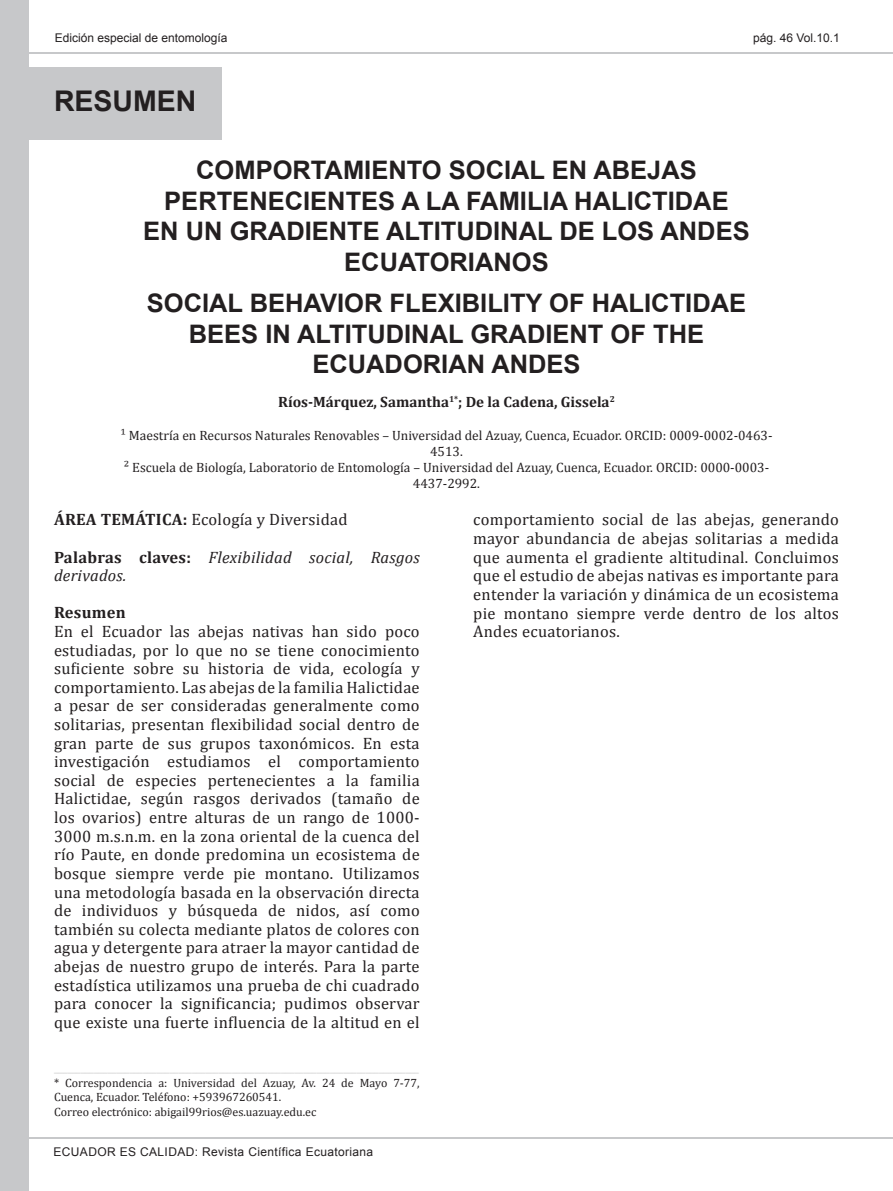
<style>
.page{position:relative;width:893px;height:1191px;background:#fff}
.page>*{position:absolute;margin:0;border:0;box-sizing:border-box;transform-origin:0 0}
.t1{font:700 28.5px "Arial";color:#231f20}
.t2{font:700 25.5px/30.6px "Arial";color:#231f20;text-align:center}
.t3{font:16.5px/18.6px "Cambria";letter-spacing:.015em;color:#231f20;text-align:justify}
.t4{font:italic 16.5px/18.6px "Cambria";letter-spacing:.015em;color:#231f20}
.t5{font:700 16.5px "Cambria";letter-spacing:.015em;color:#231f20}
.t6{font:700 15px "Cambria";color:#231f20}
.t7{font:13.5px/16.2px "Cambria";color:#231f20;text-align:center}
.t8{font:12px/14.4px "Cambria";color:#231f20}
.t9{font:12px "Cambria";color:#d0d0d0}
.t10{font:12px "Arial";letter-spacing:.03em;color:#231f20}
.t11{font:12px "Arial";color:#231f20}
.s1{font-weight:700}
.s2{font-weight:700;font-style:normal}
</style>
<div class="page">
<div style="left:0;top:0;width:28px;height:1191px;background:#c7c8ca"></div>
<hr style="left:0;top:1137px;width:893px;height:1px;background:#c7c8ca">
<hr style="left:0;top:53px;width:893px;height:1px;background:#c7c8ca">
<div style="left:0;top:67px;width:221px;height:73px;background:#c7c8ca"></div>
<hr style="left:892px;top:67px;width:1px;height:73px;background:#c7c8ca">
<p class="t11" style="left:55px;top:30px;width:174px">Edición especial de entomología</p>
<p class="t11" style="left:753px;top:30px;width:88px">pág. 46 Vol.10.1</p>
<p class="t1" style="left:54px;top:82px;width:144px">RESUMEN</p>
<p class="t2" style="left:143px;top:156px;width:608px">COMPORTAMIENTO SOCIAL EN ABEJAS<br>PERTENECIENTES A LA FAMILIA HALICTIDAE<br>EN UN GRADIENTE ALTITUDINAL DE LOS ANDES<br>ECUATORIANOS</p>
<p class="t2" style="left:147px;top:289px;width:601px">SOCIAL BEHAVIOR FLEXIBILITY OF HALICTIDAE<br>BEES IN ALTITUDINAL GRADIENT OF THE<br>ECUADORIAN ANDES</p>
<p class="t6" style="left:278px;top:391px;width:338px">Ríos-Márquez, Samantha<sup>1*</sup>; De la Cadena, Gissela<sup>2</sup></p>
<p class="t7" style="left:120px;top:427px;width:654px">¹ Maestría en Recursos Naturales Renovables – Universidad del Azuay, Cuenca, Ecuador. ORCID: 0009-0002-0463-<br>4513.</p>
<p class="t7" style="left:124px;top:459px;width:647px">² Escuela de Biología, Laboratorio de Entomología – Universidad del Azuay, Cuenca, Ecuador. ORCID: 0000-0003-<br>4437-2992.</p>
<p class="t3" style="left:54px;top:510px;width:295px"><span class="s1">ÁREA TEMÁTICA:</span> Ecología y Diversidad</p>
<p class="t4" style="left:54px;top:547px;width:367px"><span class="s2">Palabras claves:</span> Flexibilidad social, Rasgos derivados.</p>
<p class="t5" style="left:54px;top:601px;width:73px">Resumen</p>
<p class="t3" style="left:54px;top:622px;width:367px">En el Ecuador las abejas nativas han sido poco estudiadas, por lo que no se tiene conocimiento suficiente sobre su historia de vida, ecología y comportamiento. Las abejas de la familia Halictidae a pesar de ser consideradas generalmente como solitarias, presentan flexibilidad social dentro de gran parte de sus grupos taxonómicos. En esta investigación estudiamos el comportamiento social de especies pertenecientes a la familia Halictidae, según rasgos derivados (tamaño de los ovarios) entre alturas de un rango de 1000- 3000 m.s.n.m. en la zona oriental de la cuenca del río Paute, en donde predomina un ecosistema de bosque siempre verde pie montano. Utilizamos una metodología basada en la observación directa de individuos y búsqueda de nidos, así como también su colecta mediante platos de colores con agua y detergente para atraer la mayor cantidad de abejas de nuestro grupo de interés. Para la parte estadística utilizamos una prueba de chi cuadrado para conocer la significancia; pudimos observar que existe una fuerte influencia de la altitud en el</p>
<p class="t3" style="left:473px;top:510px;width:367px">comportamiento social de las abejas, generando mayor abundancia de abejas solitarias a medida que aumenta el gradiente altitudinal. Concluimos que el estudio de abejas nativas es importante para entender la variación y dinámica de un ecosistema pie montano siempre verde dentro de los altos Andes ecuatorianos.</p>
<p class="t9" style="left:54px;top:1061px;width:367px">__________________________________________________________________________________</p>
<p class="t8" style="left:54px;top:1075px;width:367px">* Correspondencia a: Universidad del Azuay, Av. 24 de Mayo 7-77,<br>Cuenca, Ecuador. Teléfono: +593967260541.</p>
<p class="t8" style="left:54px;top:1104px;width:264px">Correo electrónico: abigail99rios@es.uazuay.edu.ec</p>
<p class="t10" style="left:54px;top:1143px;width:321px">ECUADOR ES CALIDAD: Revista Científica Ecuatoriana</p>
</div>
